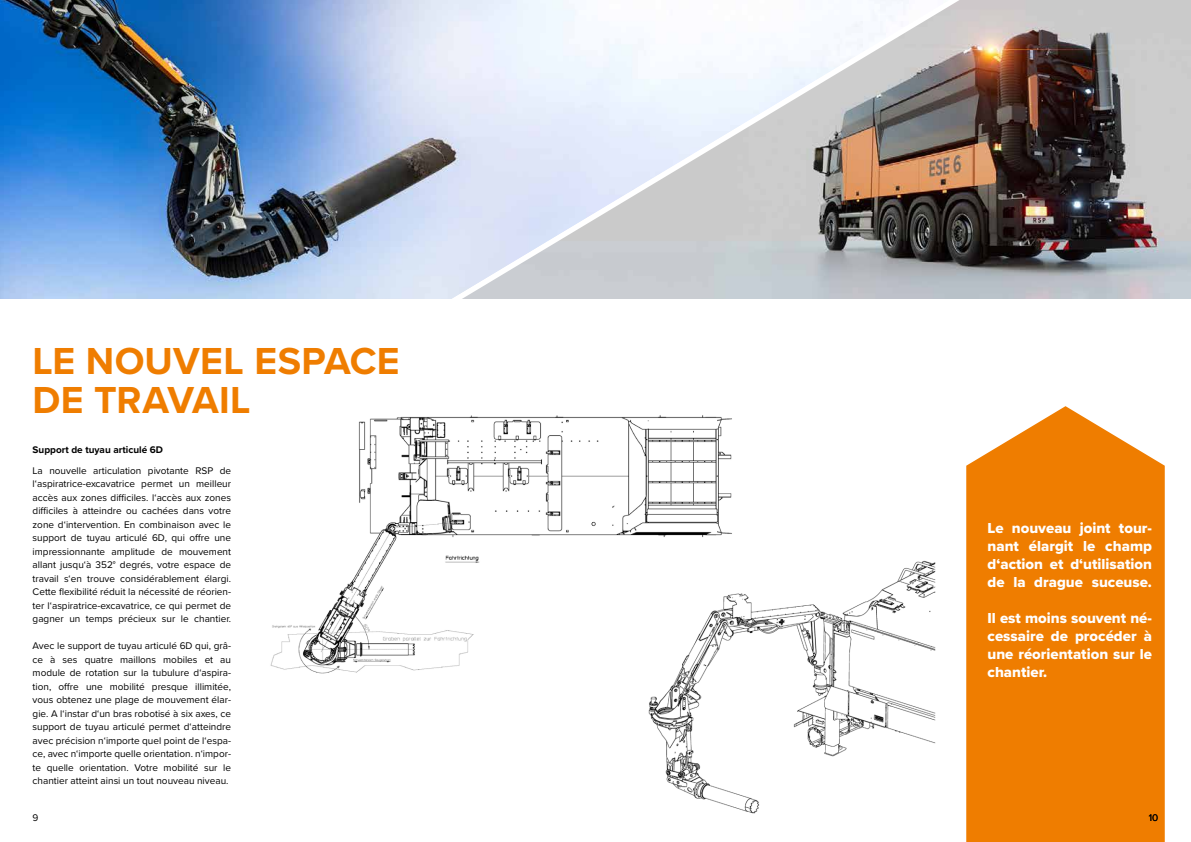
<style>
.page{position:relative;width:1191px;height:842px;background:#fff}
.page>*{position:absolute;margin:0;border:0;box-sizing:border-box;transform-origin:0 0}
.t1{font:700 39px/39px "Proxima Nova";letter-spacing:.005em;color:#ef7d00}
.t2{font:15px/18px "Proxima Nova Extrabld";color:#fff;text-align:justify}
.t3{font:10px/13.5px "Proxima Nova";color:#000;text-align:justify}
.t4{font:700 10px "Proxima Nova";color:#000}
</style>
<div class="page">
<img style="left:0;top:0;width:462px;height:299px">
<img style="left:270px;top:415px;width:462px;height:259px">
<img style="left:632px;top:556px;width:304px;height:258px">
<svg style="left:966px;top:406px;width:198px;height:436px;background:#f08612"></svg>
<img style="left:462px;top:0;width:729px;height:299px">
<h1 class="t1" style="left:33px;top:340px;width:368px">LE NOUVEL ESPACE<br>DE TRAVAIL</h1>
<p class="t4" style="left:33px;top:443px;width:132px">Support de tuyau articulé 6D</p>
<p class="t3" style="left:33px;top:463px;width:200px">La nouvelle articulation pivotante RSP de l‘aspiratrice-excavatrice permet un meilleur accès aux zones difficiles. l‘accès aux zones difficiles à atteindre ou cachées dans votre zone d‘intervention. En combinaison avec le support de tuyau articulé 6D, qui offre une impressionnante amplitude de mouvement allant jusqu‘à 352° degrés, votre espace de travail s‘en trouve considérablement élargi.<br>Cette flexibilité réduit la nécessité de réorien&shy;ter l‘aspiratrice-excavatrice, ce qui permet de gagner un temps précieux sur le chantier.</p>
<p class="t3" style="left:33px;top:639px;width:200px">Avec le support de tuyau articulé 6D qui, grâ&shy;ce à ses quatre maillons mobiles et au module de rotation sur la tubulure d‘aspira&shy;tion, offre une mobilité presque illimitée, vous obtenez une plage de mouvement élar&shy;gie. A l‘instar d‘un bras robotisé à six axes, ce support de tuyau articulé permet d‘atteindre avec précision n‘importe quel point de l‘espa&shy;ce, avec n‘importe quelle orientation. n‘impor&shy;te quelle orientation. Votre mobilité sur le chantier atteint ainsi un tout nouveau niveau.</p>
<h2 class="t2" style="left:987px;top:519px;width:166px">Le nouveau joint tour&shy;nant élargit le champ d‘action et d‘utilisation de la drague suceuse.</h2>
<h2 class="t2" style="left:987px;top:609px;width:166px">Il est moins souvent né&shy;cessaire de procéder à une réorientation sur le chantier.</h2>
<p class="t3" style="left:33px;top:810px;width:7px">9</p>
<p class="t3" style="left:1148px;top:810px;width:11px">10</p>
</div>
